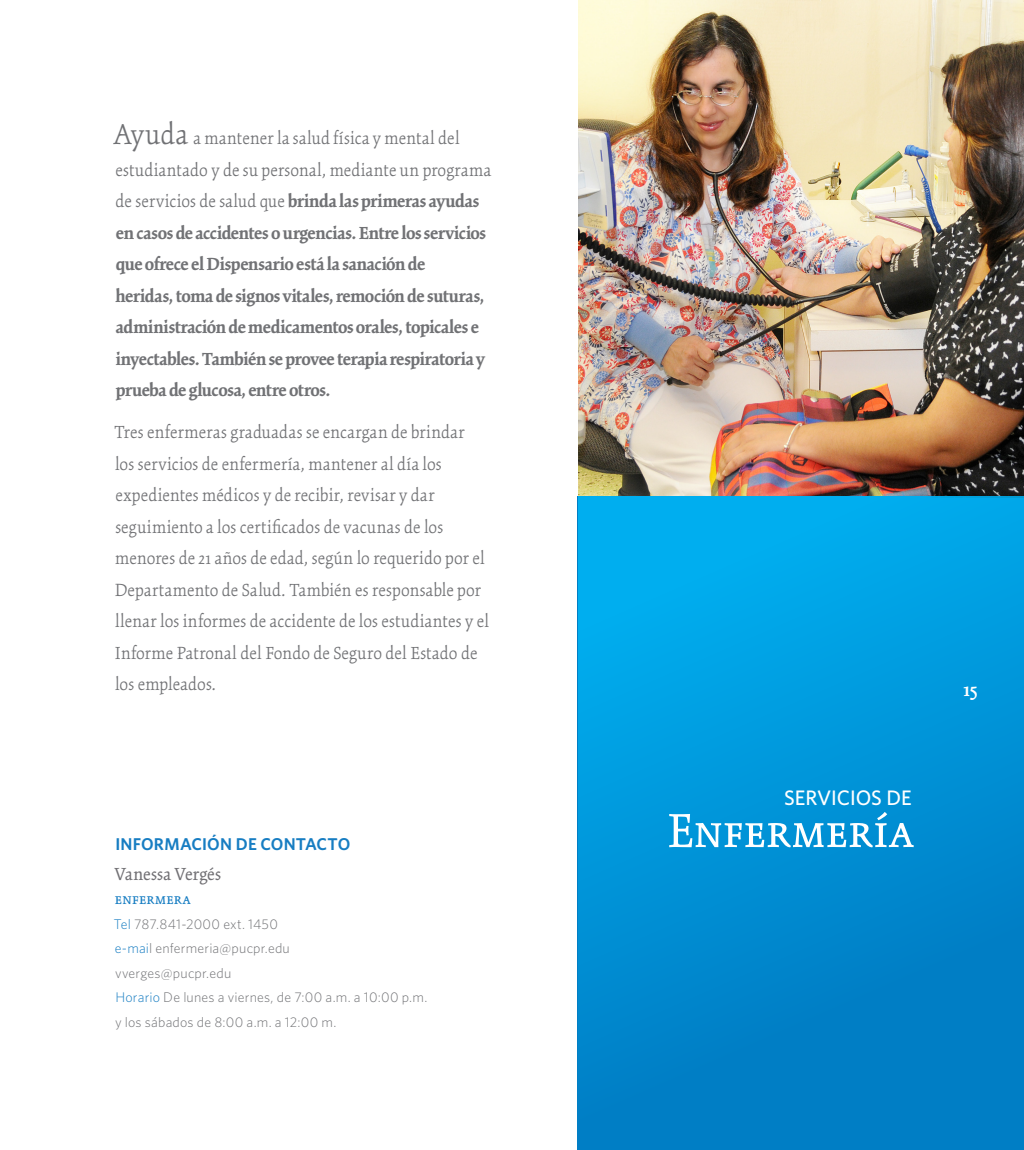
<style>
.page{position:relative;width:1024px;height:1150px;background:#fff}
.page>*{position:absolute;margin:0;border:0;box-sizing:border-box;transform-origin:0 0}
.t1{font:52.5px "Kinesis Pro 3";color:#fff}
.t2{font:500 21px "Whitney";letter-spacing:-.005em;color:#fff}
.t3{font:600 21px "Kinesis Pro 3";color:#fff}
.t4{font:700 19.25px/31.5px "Kinesis Pro 3";letter-spacing:-.02em;color:#717275}
.t5{font:300 19.25px/31.5px "Kinesis Pro 3";letter-spacing:.015em;color:#717275}
.t6{font:19.25px "Kinesis Pro 3";color:#717074}
.t7{font:600 17.15px "Whitney";letter-spacing:.01em;color:#177dc2}
.t8{font:17.15px "Kinesis Pro 3";letter-spacing:.01em;color:#177dc2}
.t9{font:300 14px "Whitney";letter-spacing:.015em;color:#717275}
.s1{font-weight:300;font-size:31.5px}
.s2{font-weight:300}
.s3{color:#177dc2}
</style>
<div class="page">
<img style="left:579px;top:0;width:445px;height:496px">
<div style="left:578px;top:496px;width:446px;height:654px;background:linear-gradient(to bottom,#00aeef,#0077bf)"></div>
<p class="t4" style="left:114px;top:122px;width:379px"><span class="s1">Ayuda</span> <span class="s2">a mantener la salud física y mental del estudiantado y de su personal, mediante un programa de servicios de salud que</span> brinda las primeras ayudas en casos de accidentes o urgencias. Entre los servicios que ofrece el Dispensario está la sanación de<br>heridas, toma de signos vitales, remoción de suturas, administración de medicamentos orales, topicales e inyectables. También se provee terapia respiratoria y prueba de glucosa, entre otros.</p>
<p class="t5" style="left:114px;top:416px;width:376px">Tres enfermeras graduadas se encargan de brindar<br>los servicios de enfermería, mantener al día los expedientes médicos y de recibir, revisar y dar seguimiento a los certificados de vacunas de los menores de 21 años de edad, según lo requerido por el Departamento de Salud. También es responsable por llenar los informes de accidente de los estudiantes y el Informe Patronal del Fondo de Seguro del Estado de los empleados.</p>
<p class="t7" style="left:115px;top:833px;width:236px">INFORMACIÓN DE CONTACTO</p>
<p class="t6" style="left:114px;top:862px;width:108px">Vanessa Vergés</p>
<p class="t8" style="left:115px;top:889px;width:77px">Enfermera</p>
<p class="t9" style="left:114px;top:915px;width:166px"><span class="s3">Tel</span> 787.841-2000 ext. 1450</p>
<p class="t9" style="left:115px;top:940px;width:177px"><span class="s3">e-mai</span>l enfermeria@pucpr.edu</p>
<p class="t9" style="left:115px;top:964px;width:118px">vverges@pucpr.edu</p>
<p class="t9" style="left:115px;top:989px;width:313px"><span class="s3">Horario</span> De lunes a viernes, de 7:00 a.m. a 10:00 p.m.</p>
<p class="t9" style="left:115px;top:1013px;width:223px">y los sábados de 8:00 a.m. a 12:00 m.</p>
<p class="t2" style="left:784px;top:785px;width:129px">SERVICIOS DE</p>
<p class="t1" style="left:667px;top:800px;width:248px">Enfermería</p>
<p class="t3" style="left:963px;top:677px;width:16px">15</p>
</div>
